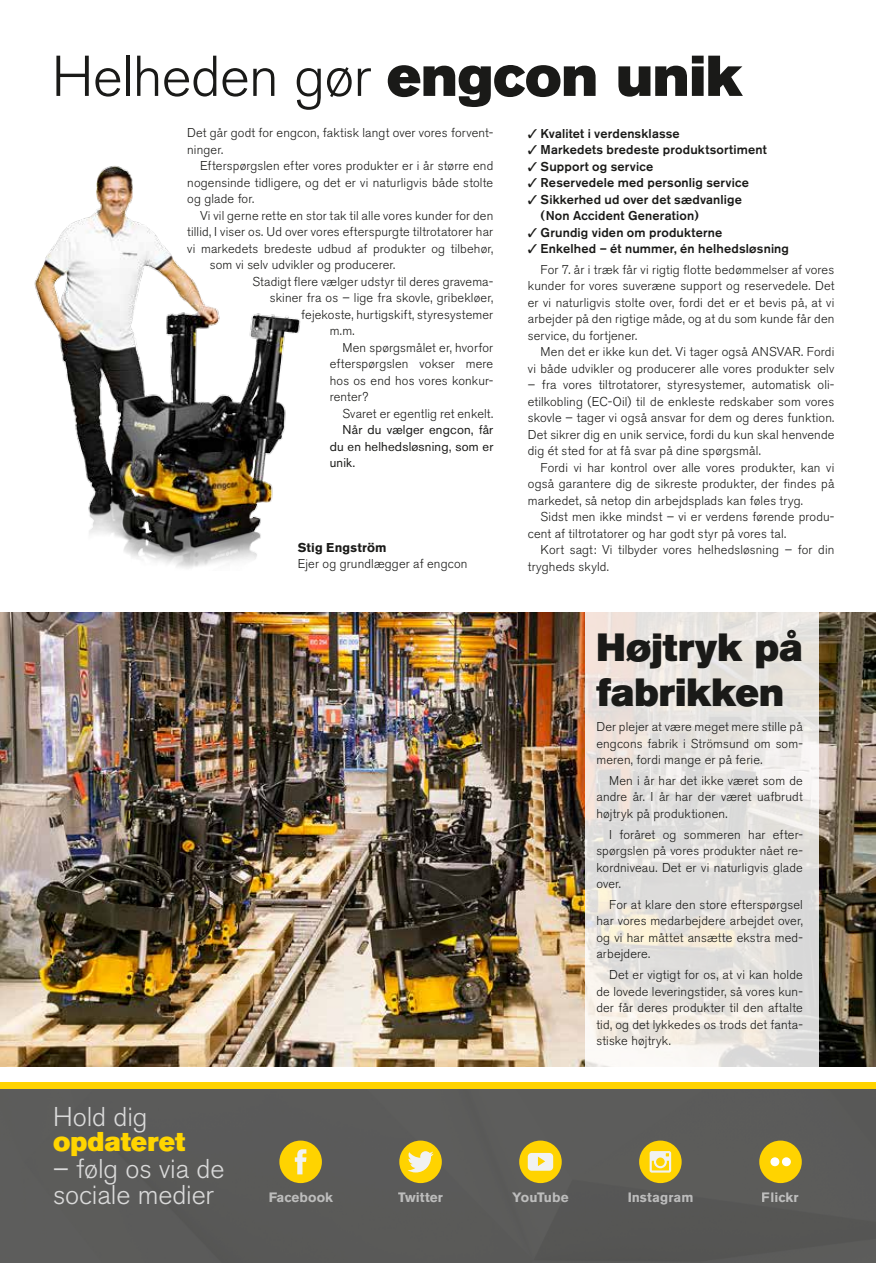
<style>
.page{position:relative;width:876px;height:1263px;background:#fff}
.page>*{position:absolute;margin:0;border:0;box-sizing:border-box;transform-origin:0 0}
.t1{font:300 57px "Akzidenz Grotesk BE";letter-spacing:-.01em;color:#1a1a18}
.t2{font:39px/45px "Akzidenz Grotesk BE Super";color:#1a1a18}
.t3{font:300 27px/25.5px "Akzidenz Grotesk BE";letter-spacing:-.005em;color:#dadada}
.t4{font:27px "Akzidenz Grotesk BE Super";color:#ffd500}
.t5{font:700 13.5px "Akzidenz Grotesk BE";letter-spacing:.01em;color:#fff}
.t6{font:700 13.5px "Akzidenz Grotesk BE";letter-spacing:-.02em;color:#fff}
.t7{font:300 12.75px/16.5px "Akzidenz Grotesk BE";letter-spacing:.01em;color:#1a1a18;text-align:justify}
.t8{font:500 12.75px/16.5px "Akzidenz Grotesk BE";letter-spacing:.015em;color:#1a1a18}
.t9{font:12.75px/16.5px "Akzidenz Grotesk BE";letter-spacing:.015em;color:#1a1a18;text-align:justify}
.t10{font:700 12.75px "Akzidenz Grotesk BE";letter-spacing:.015em;color:#1a1a18}
.s1{font-family:"Akzidenz Grotesk BE Super";font-weight:400}
.s2{font-weight:500}
</style>
<div class="page">
<img style="left:0;top:612px;width:876px;height:454px">
<svg style="left:585px;top:612px;width:234px;height:455px"></svg>
<div style="left:0;top:1083px;width:876px;height:180px;background:#5b5b5a"></div>
<div style="left:0;top:1082px;width:876px;height:6px;background:#ffd300"></div>
<div style="left:279px;top:1140px;width:43px;height:43px;background:#ffd300;border-radius:50%"></div>
<svg style="left:295px;top:1149px;width:11px;height:25px"></svg>
<div style="left:399px;top:1140px;width:43px;height:43px;background:#ffd300;border-radius:50%"></div>
<svg style="left:407px;top:1151px;width:27px;height:21px"></svg>
<div style="left:519px;top:1140px;width:43px;height:43px;background:#ffd300;border-radius:50%"></div>
<svg style="left:528px;top:1153px;width:25px;height:18px"></svg>
<div style="left:639px;top:1140px;width:43px;height:43px;background:#ffd300;border-radius:50%"></div>
<svg style="left:650px;top:1151px;width:21px;height:21px"></svg>
<div style="left:759px;top:1140px;width:43px;height:43px;background:#ffd300;border-radius:50%"></div>
<div style="left:770px;top:1157px;width:9px;height:9px;background:#fff;border-radius:50%"></div>
<div style="left:782px;top:1157px;width:9px;height:9px;background:#fff;border-radius:50%"></div>
<img style="left:34px;top:165px;width:267px;height:404px">
<h1 class="t1" style="left:52px;top:44px;width:692px">Helheden gør <span class="s1">engcon unik</span></h1>
<p class="t7" style="left:187px;top:125px;width:308px">Det går godt for engcon, faktisk langt over vores forvent&shy;ninger.</p>
<p class="t7" style="left:187px;top:158px;width:308px;text-indent:13px">Efterspørgslen efter vores produkter er i år større end nogensinde tidligere, og det er vi naturligvis både stolte og glade for.</p>
<p class="t7" style="left:200px;top:207px;width:295px">Vi vil gerne rette en stor tak til alle vores kunder for den</p>
<p class="t7" style="left:187px;top:224px;width:307px">tillid, I viser os. Ud over vores efterspurgte tiltrotatorer har</p>
<p class="t7" style="left:187px;top:240px;width:308px">vi markedets bredeste udbud af produkter og tilbehør,</p>
<p class="t7" style="left:210px;top:257px;width:187px">som vi selv udvikler og producerer.</p>
<p class="t7" style="left:252px;top:273px;width:242px">Stadigt flere vælger udstyr til deres gravema-</p>
<p class="t7" style="left:270px;top:290px;width:225px">skiner fra os – lige fra skovle, gribekløer,</p>
<p class="t7" style="left:301px;top:306px;width:193px">fejekoste, hurtigskift, styresystemer</p>
<p class="t7" style="left:330px;top:323px;width:26px">m.m.</p>
<p class="t7" style="left:342px;top:339px;width:152px">Men spørgsmålet er, hvorfor</p>
<p class="t7" style="left:330px;top:356px;width:165px">efterspørgslen vokser mere</p>
<p class="t7" style="left:330px;top:372px;width:165px">hos os end hos vores konkur-</p>
<p class="t7" style="left:330px;top:389px;width:40px">renter?</p>
<p class="t7" style="left:342px;top:405px;width:152px">Svaret er egentlig ret enkelt.</p>
<p class="t9" style="left:330px;top:421px;width:165px;text-indent:13px">Når du vælger engcon, får du en helhedsløsning, som er unik.</p>
<p class="t10" style="left:298px;top:540px;width:90px">Stig Engström</p>
<p class="t7" style="left:298px;top:556px;width:171px">Ejer og grundlægger af engcon</p>
<p class="t8" style="left:528px;top:125px;width:153px">✓ Kvalitet i verdensklasse</p>
<p class="t8" style="left:528px;top:141px;width:240px">✓ Markedets bredeste produktsortiment</p>
<p class="t8" style="left:528px;top:158px;width:127px">✓ Support og service</p>
<p class="t8" style="left:528px;top:174px;width:223px">✓ Reservedele med personlig service</p>
<p class="t8" style="left:541px;top:191px;width:203px;text-indent:-13px">✓ Sikkerhed ud over det sædvanlige (Non Accident Generation)</p>
<p class="t8" style="left:528px;top:224px;width:196px">✓ Grundig viden om produkterne</p>
<p class="t7" style="left:541px;top:239px;width:295px;line-height:20.7px;text-indent:-13px">✓ <span class="s2">Enkelhed – ét nummer, én helhedsløsning<br></span>For 7. år i træk får vi rigtig flotte bedømmelser af vores</p>
<p class="t7" style="left:528px;top:278px;width:308px">kunder for vores suveræne support og reservedele. Det er vi naturligvis stolte over, fordi det er et bevis på, at vi arbejder på den rigtige måde, og at du som kunde får den service, du fortjener.</p>
<p class="t7" style="left:528px;top:344px;width:308px;text-align:right">Men det er ikke kun det. Vi tager også ANSVAR. Fordi<br>vi både udvikler og producerer alle vores produkter selv</p>
<p class="t7" style="left:528px;top:377px;width:308px">– fra vores tiltrotatorer, styresystemer, automatisk oli&shy;etilkobling (EC-Oil) til de enkleste redskaber som vores skovle – tager vi også ansvar for dem og deres funktion.<br>Det sikrer dig en unik service, fordi du kun skal henvende dig ét sted for at få svar på dine spørgsmål.</p>
<p class="t7" style="left:528px;top:459px;width:308px;text-indent:13px">Fordi vi har kontrol over alle vores produkter, kan vi også garantere dig de sikreste produkter, der findes på markedet, så netop din arbejdsplads kan føles tryg.</p>
<p class="t7" style="left:528px;top:509px;width:308px;text-indent:13px">Sidst men ikke mindst – vi er verdens førende produ&shy;cent af tiltrotatorer og har godt styr på vores tal.</p>
<p class="t7" style="left:528px;top:542px;width:308px;text-indent:13px">Kort sagt: Vi tilbyder vores helhedsløsning – for din trygheds skyld.</p>
<h2 class="t2" style="left:596px;top:625px;width:208px">Højtryk på fabrikken</h2>
<p class="t7" style="left:596px;top:719px;width:208px">Der plejer at være meget mere stille på engcons fabrik i Strömsund om som&shy;meren, fordi mange er på ferie.</p>
<p class="t7" style="left:596px;top:772px;width:208px;text-indent:13px">Men i år har det ikke været som de andre år. I år har der været uafbrudt højtryk på produktionen.</p>
<p class="t7" style="left:596px;top:826px;width:208px;text-indent:13px">I foråret og sommeren har efter&shy;spørgslen på vores produkter nået re&shy;kordniveau. Det er vi naturligvis glade over.</p>
<p class="t7" style="left:596px;top:896px;width:208px;text-indent:13px">For at klare den store efterspørgsel har vores medarbejdere arbejdet over, og vi har måttet ansætte ekstra med&shy;arbejdere.</p>
<p class="t7" style="left:596px;top:967px;width:208px;text-indent:13px">Det er vigtigt for os, at vi kan holde de lovede leveringstider, så vores kun&shy;der får deres produkter til den aftalte tid, og det lykkedes os trods det fanta&shy;stiske højtryk.</p>
<h3 class="t3" style="left:53px;top:1104px;width:96px">Hold dig</h3>
<h3 class="t4" style="left:53px;top:1126px;width:134px">opdateret</h3>
<h3 class="t3" style="left:53px;top:1157px;width:173px">– følg os via de sociale medier</h3>
<p class="t5" style="left:268px;top:1189px;width:67px">Facebook</p>
<p class="t5" style="left:398px;top:1189px;width:46px">Twitter</p>
<p class="t6" style="left:512px;top:1189px;width:58px">YouTube</p>
<p class="t5" style="left:627px;top:1189px;width:68px">Instagram</p>
<p class="t5" style="left:762px;top:1189px;width:38px">Flickr</p>
</div>
